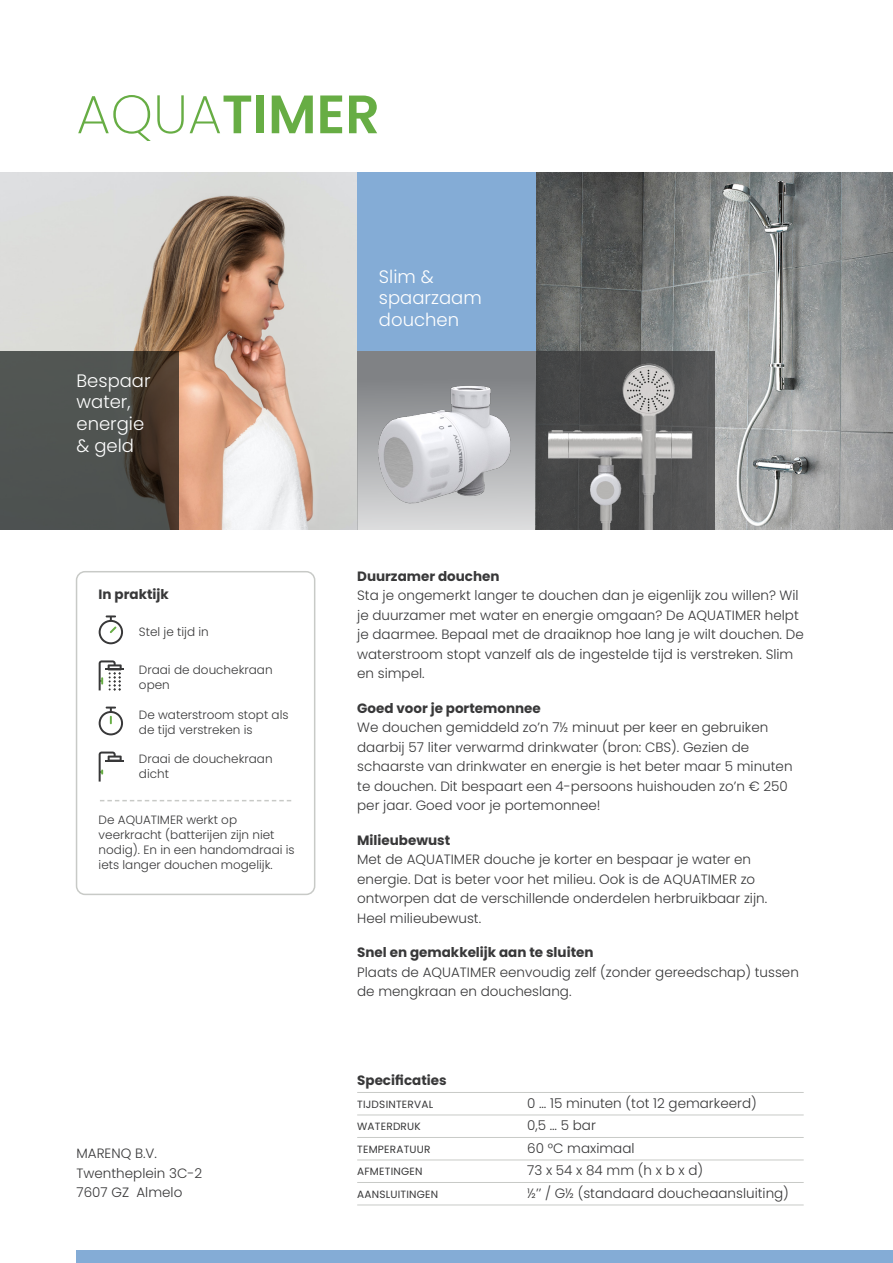
<style>
.page{position:relative;width:893px;height:1263px;background:#fff}
.page>*{position:absolute;margin:0;border:0;box-sizing:border-box;transform-origin:0 0}
.t1{font:600 54px "Poppins";color:#67ad44}
.t2{font:300 18px/21.6px "Poppins";color:#fff}
.t3{font:300 13.5px/19.5px "Poppins";color:#383839}
.t4{font:700 13.5px "Poppins";color:#383839}
.t5{font:300 12px/15px "Poppins";color:#383839}
.t6{font:10.5px "Poppins";letter-spacing:.02em;color:#383839}
.s1{font-weight:200}
</style>
<div class="page">
<img style="left:536px;top:172px;width:357px;height:357px">
<div style="left:536px;top:351px;width:178px;height:178px;background:#4c4d4e"></div>
<img style="left:0;top:172px;width:357px;height:357px">
<svg style="left:0;top:351px;width:179px;height:178px;fill:#4f5351"></svg>
<div style="left:357px;top:172px;width:179px;height:179px;background:#84acd6"></div>
<svg style="left:99px;top:751px;width:25px;height:30px"></svg>
<svg style="left:99px;top:660px;width:25px;height:30px"></svg>
<svg style="left:99px;top:707px;width:24px;height:28px"></svg>
<svg style="left:99px;top:615px;width:24px;height:29px"></svg>
<div style="left:76px;top:571px;width:239px;height:324px;border:2px solid #c8cac7;border-radius:9px"></div>
<svg style="left:100px;top:800px;width:191px;height:1px"></svg>
<div style="left:77px;top:1250px;width:816px;height:13px;background:#84acd6"></div>
<hr style="left:357px;top:1092px;width:447px;height:1px;background:#c8cac7">
<hr style="left:357px;top:1114px;width:447px;height:1px;background:#c8cac7">
<hr style="left:357px;top:1137px;width:447px;height:1px;background:#c8cac7">
<hr style="left:357px;top:1159px;width:447px;height:1px;background:#c8cac7">
<hr style="left:357px;top:1182px;width:447px;height:1px;background:#c8cac7">
<hr style="left:357px;top:1204px;width:447px;height:1px;background:#c8cac7">
<img style="left:618px;top:360px;width:96px;height:169px">
<img style="left:280px;top:340px;width:338px;height:190px">
<p class="t1" style="left:77px;top:83px;width:305px"><span class="s1">AQUA</span>TIMER</p>
<p class="t2" style="left:77px;top:370px;width:76px">Bespaar water, energie &amp; geld</p>
<p class="t4" style="left:99px;top:587px;width:72px">In praktijk</p>
<p class="t5" style="left:139px;top:624px;width:71px">Stel je tijd in</p>
<p class="t5" style="left:139px;top:662px;width:135px">Draai de douchekraan open</p>
<p class="t5" style="left:139px;top:707px;width:151px">De waterstroom stopt als de tijd verstreken is</p>
<p class="t5" style="left:139px;top:752px;width:135px">Draai de douchekraan dicht</p>
<p class="t5" style="left:99px;top:812px;width:198px">De AQUATIMER werkt op veerkracht (batterijen zijn niet nodig). En in een handomdraai is iets langer douchen mogelijk.</p>
<p class="t3" style="left:77px;top:1144px;width:82px">MARENQ B.V.</p>
<p class="t3" style="left:77px;top:1163px;width:127px">Twentheplein 3C-2</p>
<p class="t3" style="left:77px;top:1183px;width:107px">7607 GZ Almelo</p>
<p class="t2" style="left:379px;top:266px;width:104px">Slim &amp; spaarzaam douchen</p>
<p class="t4" style="left:357px;top:568px;width:144px">Duurzamer douchen</p>
<p class="t3" style="left:357px;top:586px;width:448px">Sta je ongemerkt langer te douchen dan je eigenlijk zou willen? Wil je duurzamer met water en energie omgaan? De AQUATIMER helpt je daarmee. Bepaal met de draaiknop hoe lang je wilt douchen. De waterstroom stopt vanzelf als de ingestelde tijd is verstreken. Slim en simpel.</p>
<p class="t4" style="left:357px;top:700px;width:185px">Goed voor je portemonnee</p>
<p class="t3" style="left:357px;top:718px;width:437px">We douchen gemiddeld zo’n 7½ minuut per keer en gebruiken daarbij 57 liter verwarmd drinkwater (bron: CBS). Gezien de schaarste van drinkwater en energie is het beter maar 5 minuten te douchen. Dit bespaart een 4-persoons huishouden zo’n € 250 per jaar. Goed voor je portemonnee!</p>
<p class="t4" style="left:357px;top:832px;width:95px">Milieubewust</p>
<p class="t3" style="left:357px;top:850px;width:411px">Met de AQUATIMER douche je korter en bespaar je water en energie. Dat is beter voor het milieu. Ook is de AQUATIMER zo ontworpen dat de verschillende onderdelen herbruikbaar zijn.<br>Heel milieubewust.</p>
<p class="t4" style="left:357px;top:945px;width:238px">Snel en gemakkelijk aan te sluiten</p>
<p class="t3" style="left:357px;top:962px;width:443px">Plaats de AQUATIMER eenvoudig zelf (zonder gereedschap) tussen de mengkraan en doucheslang.</p>
<p class="t4" style="left:357px;top:1073px;width:91px">Specificaties</p>
<p class="t6" style="left:357px;top:1098px;width:78px">TIJDSINTERVAL</p>
<p class="t3" style="left:527px;top:1093px;width:231px">0 … 15 minuten (tot 12 gemarkeerd)</p>
<p class="t6" style="left:357px;top:1120px;width:65px">WATERDRUK</p>
<p class="t3" style="left:527px;top:1116px;width:70px">0,5 … 5 bar</p>
<p class="t6" style="left:357px;top:1143px;width:75px">TEMPERATUUR</p>
<p class="t3" style="left:527px;top:1138px;width:109px">60 °C maximaal</p>
<p class="t6" style="left:357px;top:1165px;width:67px">AFMETINGEN</p>
<p class="t3" style="left:527px;top:1161px;width:177px">73 x 54 x 84 mm (h x b x d)</p>
<p class="t6" style="left:357px;top:1188px;width:83px">AANSLUITINGEN</p>
<p class="t3" style="left:527px;top:1183px;width:263px">½’’ / G½ (standaard doucheaansluiting)</p>
</div>
